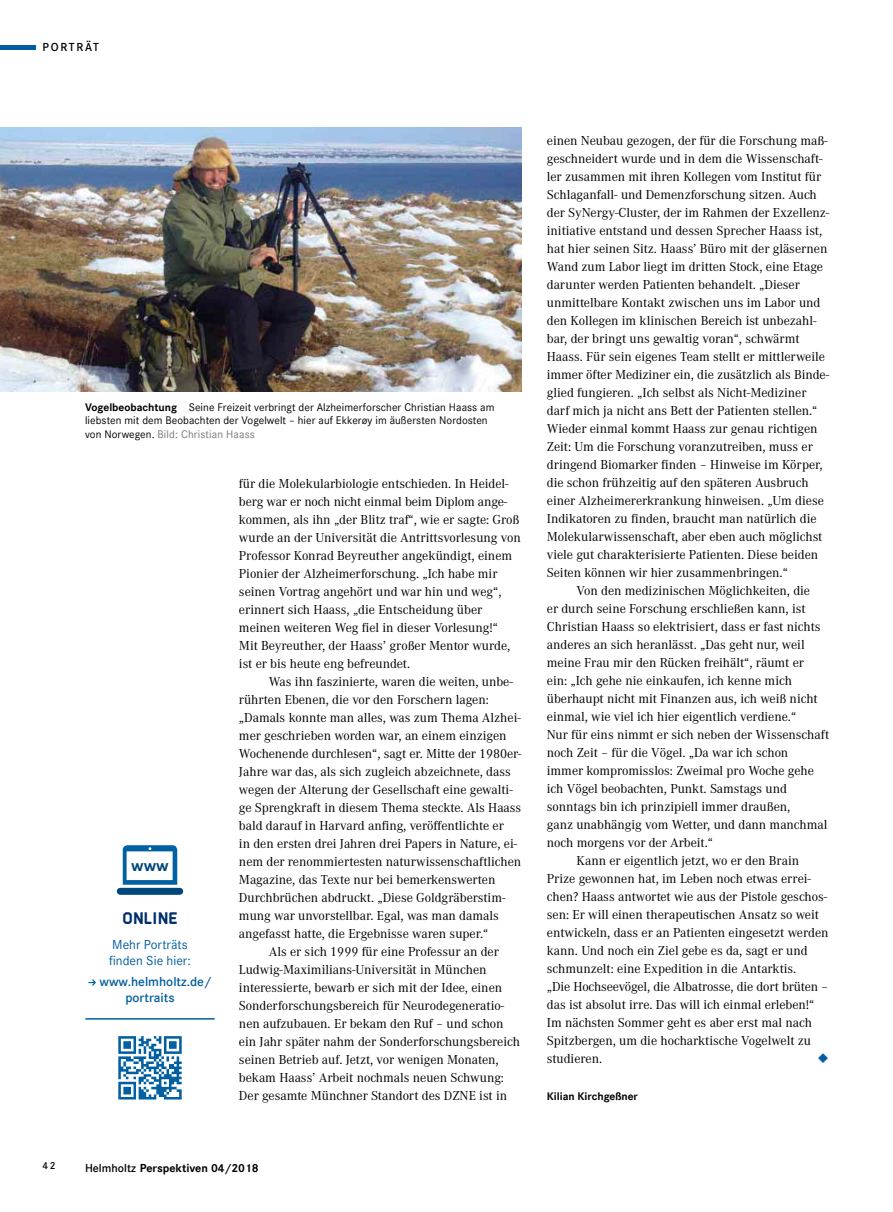
<style>
.page{position:relative;width:893px;height:1212px;background:#fff}
.page>*{position:absolute;margin:0;border:0;box-sizing:border-box;transform-origin:0 0}
.t1{font:700 16.8px "Corporate S";color:#00477c}
.t2{font:700 16.5px "Hermann";color:#002f6b}
.t3{font:13.5px/18px "Corporate A";letter-spacing:-.005em;color:#000}
.t4{font:13.5px/16.2px "Corporate S";color:#005e9e}
.t5{font:600 13.5px/16.2px "Corporate S";color:#005e9e}
.t6{font:700 12px "Corporate S";color:#000}
.t7{font:600 12px "Corporate S";letter-spacing:.14em;color:#000}
.t8{font:11.4px/13.5px "Corporate S";letter-spacing:.005em;color:#000}
.t9{font:700 11.4px "Corporate S";letter-spacing:-.005em;color:#000}
.t10{font:600 10.5px "Corporate S";color:#000}
.s1{font-weight:700}
.s2{color:#77787b}
.s3{font-weight:600}
</style>
<div class="page">
<hr style="left:0;top:46px;width:36px;height:4px;background:#005e9e">
<img style="left:0;top:128px;width:521px;height:263px">
<hr style="left:86px;top:1018px;width:128px;height:1px;background:#005e9e">
<svg style="left:118px;top:1036px;width:64px;height:63px"></svg>
<svg style="left:88px;top:979px;width:8px;height:7px"></svg>
<div style="left:120px;top:888px;width:60px;height:7px;background:#00477c"></div>
<svg style="left:123px;top:845px;width:54px;height:40px"></svg>
<p class="t7" style="left:43px;top:39px;width:58px">PORTRÄT</p>
<p class="t8" style="left:85px;top:400px;width:411px"><span class="s1">Vogelbeobachtung</span> Seine Freizeit verbringt der Alzheimerforscher Christian Haass am liebsten mit dem Beobachten der Vogelwelt – hier auf Ekkerøy im äußersten Nordosten von Norwegen. <span class="s2">Bild: Christian Haass</span></p>
<p class="t1" style="left:131px;top:854px;width:39px">www</p>
<p class="t2" style="left:122px;top:909px;width:57px">ONLINE</p>
<p class="t4" style="left:109px;top:935px;width:83px">Mehr Porträts finden Sie hier:</p>
<p class="t5" style="left:125px;top:973px;width:88px;text-indent:-26px">www.helmholtz.de/ portraits</p>
<p class="t3" style="left:239px;top:474px;width:283px">für die Molekularbiologie entschieden. In Heidel&shy;berg war er noch nicht einmal beim Diplom ange&shy;kommen, als ihn „der Blitz traf“, wie er sagte: Groß wurde an der Universität die Antrittsvorlesung von Professor Konrad Beyreuther angekündigt, einem Pionier der Alzheimerforschung. „Ich habe mir seinen Vortrag angehört und war hin und weg“, erinnert sich Haass, „die Entscheidung über meinen weiteren Weg fiel in dieser Vorlesung!“<br>Mit Beyreuther, der Haass’ großer Mentor wurde, ist er bis heute eng befreundet.</p>
<p class="t3" style="left:269px;top:672px;width:246px">Was ihn faszinierte, waren die weiten, unbe-</p>
<p class="t3" style="left:239px;top:690px;width:251px">rührten Ebenen, die vor den Forschern lagen:</p>
<p class="t3" style="left:239px;top:708px;width:283px">„Damals konnte man alles, was zum Thema Alzhei-</p>
<p class="t3" style="left:239px;top:726px;width:269px">mer geschrieben worden war, an einem einzigen</p>
<p class="t3" style="left:239px;top:744px;width:284px">Wochenende durchlesen“, sagt er. Mitte der 1980er-</p>
<p class="t3" style="left:239px;top:761px;width:273px">Jahre war das, als sich zugleich abzeichnete, dass</p>
<p class="t3" style="left:239px;top:779px;width:275px">wegen der Alterung der Gesellschaft eine gewalti-</p>
<p class="t3" style="left:239px;top:797px;width:284px">ge Sprengkraft in diesem Thema steckte. Als Haass</p>
<p class="t3" style="left:239px;top:815px;width:266px">bald darauf in Harvard anfing, veröffentlichte er</p>
<p class="t3" style="left:239px;top:833px;width:280px">in den ersten drei Jahren drei Papers in Nature, ei-</p>
<p class="t3" style="left:239px;top:851px;width:284px">nem der renommiertesten naturwissenschaftlichen</p>
<p class="t3" style="left:239px;top:869px;width:258px">Magazine, das Texte nur bei bemerkenswerten</p>
<p class="t3" style="left:239px;top:887px;width:268px">Durchbrüchen abdruckt. „Diese Goldgräberstim-</p>
<p class="t3" style="left:239px;top:905px;width:261px">mung war unvorstellbar. Egal, was man damals</p>
<p class="t3" style="left:239px;top:923px;width:251px">angefasst hatte, die Ergebnisse waren super.“</p>
<p class="t3" style="left:269px;top:941px;width:232px">Als er sich 1999 für eine Professur an der</p>
<p class="t3" style="left:239px;top:959px;width:249px">Ludwig-Maximilians-Universität in München</p>
<p class="t3" style="left:239px;top:977px;width:265px">interessierte, bewarb er sich mit der Idee, einen</p>
<p class="t3" style="left:239px;top:995px;width:267px">Sonderforschungsbereich für Neurodegeneratio-</p>
<p class="t3" style="left:239px;top:1013px;width:266px">nen aufzubauen. Er bekam den Ruf – und schon</p>
<p class="t3" style="left:239px;top:1031px;width:283px">ein Jahr später nahm der Sonderforschungsbereich</p>
<p class="t3" style="left:239px;top:1049px;width:261px">seinen Betrieb auf. Jetzt, vor wenigen Monaten,</p>
<p class="t3" style="left:239px;top:1067px;width:267px">bekam Haass’ Arbeit nochmals neuen Schwung:</p>
<p class="t3" style="left:239px;top:1085px;width:270px">Der gesamte Münchner Standort des DZNE ist in</p>
<p class="t10" style="left:43px;top:1158px;width:15px">42</p>
<p class="t6" style="left:85px;top:1159px;width:175px"><span class="s3">Helmholtz</span> Perspektiven 04/2018</p>
<p class="t3" style="left:547px;top:131px;width:284px">einen Neubau gezogen, der für die Forschung maß&shy;geschneidert wurde und in dem die Wissenschaft&shy;ler zusammen mit ihren Kollegen vom Institut für Schlaganfall- und Demenzforschung sitzen. Auch der SyNergy-Cluster, der im Rahmen der Exzellenz&shy;initiative entstand und dessen Sprecher Haass ist, hat hier seinen Sitz. Haass’ Büro mit der gläsernen Wand zum Labor liegt im dritten Stock, eine Etage darunter werden Patienten behandelt. „Dieser unmittelbare Kontakt zwischen uns im Labor und den Kollegen im klinischen Bereich ist unbezahl&shy;bar, der bringt uns gewaltig voran“, schwärmt Haass. Für sein eigenes Team stellt er mittlerweile immer öfter Mediziner ein, die zusätzlich als Binde&shy;glied fungieren. „Ich selbst als Nicht-Mediziner darf mich ja nicht ans Bett der Patienten stellen.“ Wieder einmal kommt Haass zur genau richtigen Zeit: Um die Forschung voranzutreiben, muss er dringend Biomarker finden – Hinweise im Körper, die schon frühzeitig auf den späteren Ausbruch einer Alzheimererkrankung hinweisen. „Um diese Indikatoren zu finden, braucht man natürlich die Molekularwissenschaft, aber eben auch möglichst viele gut charakterisierte Patienten. Diese beiden Seiten können wir hier zusammenbringen.“</p>
<p class="t3" style="left:577px;top:581px;width:235px">Von den medizinischen Möglichkeiten, die</p>
<p class="t3" style="left:547px;top:599px;width:260px">er durch seine Forschung erschließen kann, ist</p>
<p class="t3" style="left:547px;top:617px;width:275px">Christian Haass so elektrisiert, dass er fast nichts</p>
<p class="t3" style="left:547px;top:635px;width:259px">anderes an sich heranlässt. „Das geht nur, weil</p>
<p class="t3" style="left:547px;top:653px;width:259px">meine Frau mir den Rücken freihält“, räumt er</p>
<p class="t3" style="left:547px;top:671px;width:247px">ein: „Ich gehe nie einkaufen, ich kenne mich</p>
<p class="t3" style="left:547px;top:689px;width:272px">überhaupt nicht mit Finanzen aus, ich weiß nicht</p>
<p class="t3" style="left:547px;top:707px;width:251px">einmal, wie viel ich hier eigentlich verdiene.“</p>
<p class="t3" style="left:547px;top:725px;width:284px">Nur für eins nimmt er sich neben der Wissenschaft</p>
<p class="t3" style="left:547px;top:743px;width:243px">noch Zeit – für die Vögel. „Da war ich schon</p>
<p class="t3" style="left:547px;top:761px;width:269px">immer kompromisslos: Zweimal pro Woche gehe</p>
<p class="t3" style="left:547px;top:779px;width:242px">ich Vögel beobachten, Punkt. Samstags und</p>
<p class="t3" style="left:547px;top:797px;width:245px">sonntags bin ich prinzipiell immer draußen,</p>
<p class="t3" style="left:547px;top:815px;width:282px">ganz unabhängig vom Wetter, und dann manchmal</p>
<p class="t3" style="left:547px;top:833px;width:168px">noch morgens vor der Arbeit.“</p>
<p class="t3" style="left:577px;top:851px;width:224px">Kann er eigentlich jetzt, wo er den Brain</p>
<p class="t3" style="left:547px;top:869px;width:266px">Prize gewonnen hat, im Leben noch etwas errei-</p>
<p class="t3" style="left:547px;top:887px;width:282px">chen? Haass antwortet wie aus der Pistole geschos-</p>
<p class="t3" style="left:547px;top:905px;width:274px">sen: Er will einen therapeutischen Ansatz so weit</p>
<p class="t3" style="left:547px;top:923px;width:283px">entwickeln, dass er an Patienten eingesetzt werden</p>
<p class="t3" style="left:547px;top:941px;width:262px">kann. Und noch ein Ziel gebe es da, sagt er und</p>
<p class="t3" style="left:547px;top:959px;width:251px">schmunzelt: eine Expedition in die Antarktis.</p>
<p class="t3" style="left:547px;top:977px;width:283px">„Die Hochseevögel, die Albatrosse, die dort brüten –</p>
<p class="t3" style="left:547px;top:995px;width:269px">das ist absolut irre. Das will ich einmal erleben!“</p>
<p class="t3" style="left:547px;top:1013px;width:267px">Im nächsten Sommer geht es aber erst mal nach</p>
<p class="t3" style="left:547px;top:1031px;width:266px">Spitzbergen, um die hocharktische Vogelwelt zu</p>
<p class="t3" style="left:547px;top:1049px;width:57px">studieren.</p>
<p class="t9" style="left:547px;top:1088px;width:93px">Kilian Kirchgeßner</p>
</div>
